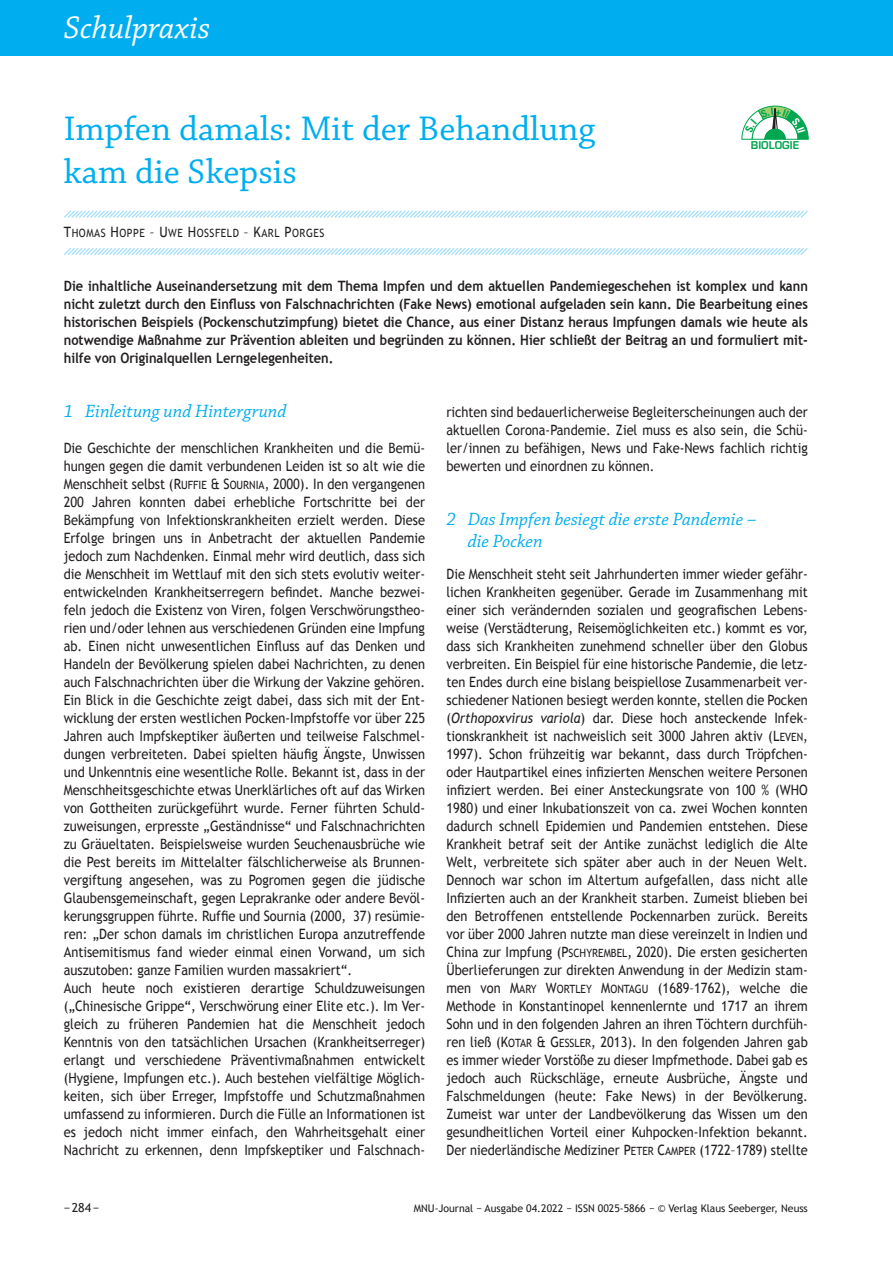
<style>
.page{position:relative;width:893px;height:1263px;background:#fff}
.page>*{position:absolute;margin:0;border:0;box-sizing:border-box;transform-origin:0 0}
.t1{font:36px/43.2px "Chaparral Pro";color:#00aeef}
.t2{font:italic 33px "Chaparral Pro";color:#fff}
.t3{font:italic 18.75px/22.5px "Chaparral Pro";color:#00aeef}
.t4{font:14.25px/18px "Trebuchet MS";color:#231f20;text-align:justify;scale:.9 1}
.t5{font:700 14.25px/18px "Trebuchet MS";color:#231f20;text-align:justify;scale:.9 1}
.t6{font:12.3px "Trebuchet MS";color:#231f20}
.t7{font:11.4px "Trebuchet MS";letter-spacing:.05em;color:#231f20;scale:.9 1}
.t8{font:10.5px "Trebuchet MS";color:#231f20}
.t9{font:600 10.5px "Eurostile";color:#00a650}
.s1{font-size:14.25px}
.s2{font-size:11.4px}
.s3{font-style:italic}
</style>
<div class="page">
<div style="left:0;top:0;width:893px;height:55px;background:#00aeef"></div>
<svg style="left:64px;top:210px;width:744px;height:8px"></svg>
<svg style="left:64px;top:248px;width:744px;height:7px"></svg>
<svg style="left:742px;top:105px;width:67px;height:35px"></svg>
<h2 class="t2" style="left:64px;top:15px;width:148px">Schulpraxis</h2>
<h2 class="t2" style="left:64px;top:15px;width:45px">xxx</h2>
<h1 class="t1" style="left:64px;top:110px;width:533px">Impfen damals: Mit der Behandlung kam die Skepsis</h1>
<p class="t7" style="left:64px;top:226px;width:291px"><span class="s1">T</span>HOMAS <span class="s1">H</span>OPPE <span class="s1">– U</span>WE <span class="s1">H</span>OSSFELD <span class="s1">– K</span>ARL <span class="s1">P</span>ORGES</p>
<p class="t9" style="left:751px;top:141px;width:50px">BIOLOGIE</p>
<p class="t5" style="left:64px;top:276px;width:828px">Die inhaltliche Auseinandersetzung mit dem Thema Impfen und dem aktuellen Pandemiegeschehen ist komplex und kann nicht zuletzt durch den Einfluss von Falschnachrichten (Fake News) emotional aufgeladen sein kann. Die Bearbeitung eines historischen Beispiels (Pockenschutzimpfung) bietet die Chance, aus einer Distanz heraus Impfungen damals wie heute als notwendige Maßnahme zur Prävention ableiten und begründen zu können. Hier schließt der Beitrag an und formuliert mit&shy;hilfe von Originalquellen Lerngelegenheiten.</p>
<h3 class="t3" style="left:64px;top:401px;width:224px">1 Einleitung und Hintergrund</h3>
<p class="t4" style="left:64px;top:438px;width:403px;text-align:left">Die Geschichte der menschlichen Krankheiten und die Bemü&shy;hungen gegen die damit verbundenen Leiden ist so alt wie die Menschheit selbst (R<span class="s2">UFFIE</span> &amp; S<span class="s2">OURNIA</span>, 2000). In den vergangenen 200 Jahren konnten dabei erhebliche Fortschritte bei der Bekämpfung von Infektionskrankheiten erzielt werden. Diese Erfolge bringen uns in Anbetracht der aktuellen Pandemie jedoch zum Nachdenken. Einmal mehr wird deutlich, dass sich die Menschheit im Wettlauf mit den sich stets evolutiv weiter&shy;entwickelnden Krankheitserregern befindet. Manche bezwei&shy;feln jedoch die Existenz von Viren, folgen Verschwörungstheo&shy;rien und/oder lehnen aus verschiedenen Gründen eine Impfung ab. Einen nicht unwesentlichen Einfluss auf das Denken und Handeln der Bevölkerung spielen dabei Nachrichten, zu denen auch Falschnachrichten über die Wirkung der Vakzine gehören.<br>Ein Blick in die Geschichte zeigt dabei, dass sich mit der Ent&shy;wicklung der ersten westlichen Pocken-Impfstoffe vor über 225<br>Jahren auch Impfskeptiker äußerten und teilweise Falschmel&shy;dungen verbreiteten. Dabei spielten häufig Ängste, Unwissen und Unkenntnis eine wesentliche Rolle. Bekannt ist, dass in der Menschheitsgeschichte etwas Unerklärliches oft auf das Wirken von Gottheiten zurückgeführt wurde. Ferner führten Schuld&shy;zuweisungen, erpresste „Geständnisse“ und Falschnachrichten zu Gräueltaten. Beispielsweise wurden Seuchenausbrüche wie die Pest bereits im Mittelalter fälschlicherweise als Brunnen&shy;vergiftung angesehen, was zu Pogromen gegen die jüdische Glaubensgemeinschaft, gegen Leprakranke oder andere Bevöl&shy;kerungsgruppen führte. Ruffie und Sournia (2000, 37) resümie&shy;ren: „Der schon damals im christlichen Europa anzutreffende Antisemitismus fand wieder einmal einen Vorwand, um sich auszutoben: ganze Familien wurden massakriert“.<br>Auch heute noch existieren derartige Schuldzuweisungen („Chinesische Grippe“, Verschwörung einer Elite etc.). Im Ver&shy;gleich zu früheren Pandemien hat die Menschheit jedoch Kenntnis von den tatsächlichen Ursachen (Krankheitserreger) erlangt und verschiedene Präventivmaßnahmen entwickelt (Hygiene, Impfungen etc.). Auch bestehen vielfältige Möglich&shy;keiten, sich über Erreger, Impfstoffe und Schutzmaßnahmen umfassend zu informieren. Durch die Fülle an Informationen ist es jedoch nicht immer einfach, den Wahrheitsgehalt einer Nachricht zu erkennen, denn Impfskeptiker und Falschnach-</p>
<p class="t4" style="left:446px;top:402px;width:403px">richten sind bedauerlicherweise Begleiterscheinungen auch der aktuellen Corona-Pandemie. Ziel muss es also sein, die Schü&shy;ler/innen zu befähigen, News und Fake-News fachlich richtig bewerten und einordnen zu können.</p>
<h3 class="t3" style="left:468px;top:509px;width:290px;text-indent:-21px">2 Das Impfen besiegt die erste Pandemie – die Pocken</h3>
<p class="t4" style="left:446px;top:564px;width:403px">Die Menschheit steht seit Jahrhunderten immer wieder gefähr&shy;lichen Krankheiten gegenüber. Gerade im Zusammenhang mit einer sich verändernden sozialen und geografischen Lebens&shy;weise (Verstädterung, Reisemöglichkeiten etc.) kommt es vor, dass sich Krankheiten zunehmend schneller über den Globus verbreiten. Ein Beispiel für eine historische Pandemie, die letz&shy;ten Endes durch eine bislang beispiellose Zusammenarbeit ver&shy;schiedener Nationen besiegt werden konnte, stellen die Pocken (<span class="s3">Orthopoxvirus variola</span>) dar. Diese hoch ansteckende Infek&shy;tionskrankheit ist nachweislich seit 3000 Jahren aktiv (L<span class="s2">EVEN</span>, 1997). Schon frühzeitig war bekannt, dass durch Tröpfchen&shy;oder Hautpartikel eines infizierten Menschen weitere Personen infiziert werden. Bei einer Ansteckungsrate von 100 % (WHO 1980) und einer Inkubationszeit von ca. zwei Wochen konnten dadurch schnell Epidemien und Pandemien entstehen. Diese Krankheit betraf seit der Antike zunächst lediglich die Alte Welt, verbreitete sich später aber auch in der Neuen Welt.<br>Dennoch war schon im Altertum aufgefallen, dass nicht alle Infizierten auch an der Krankheit starben. Zumeist blieben bei den Betroffenen entstellende Pockennarben zurück. Bereits vor über 2000 Jahren nutzte man diese vereinzelt in Indien und China zur Impfung (P<span class="s2">SCHYREMBEL</span>, 2020). Die ersten gesicherten Überlieferungen zur direkten Anwendung in der Medizin stam&shy;men von M<span class="s2">ARY</span> W<span class="s2">ORTLEY</span> M<span class="s2">ONTAGU</span> (1689–1762), welche die Methode in Konstantinopel kennenlernte und 1717 an ihrem Sohn und in den folgenden Jahren an ihren Töchtern durchfüh&shy;ren ließ (K<span class="s2">OTAR</span> &amp; G<span class="s2">ESSLER</span>, 2013). In den folgenden Jahren gab es immer wieder Vorstöße zu dieser Impfmethode. Dabei gab es jedoch auch Rückschläge, erneute Ausbrüche, Ängste und Falschmeldungen (heute: Fake News) in der Bevölkerung.<br>Zumeist war unter der Landbevölkerung das Wissen um den gesundheitlichen Vorteil einer Kuhpocken-Infektion bekannt.<br>Der niederländische Mediziner P<span class="s2">ETER</span> C<span class="s2">AMPER</span> (1722–1789) stellte</p>
<p class="t6" style="left:64px;top:1200px;width:37px">− 284 −</p>
<p class="t8" style="left:414px;top:1202px;width:396px">MNU-Journal − Ausgabe 04.2022 − ISSN 0025-5866 − © Verlag Klaus Seeberger, Neuss</p>
</div>
